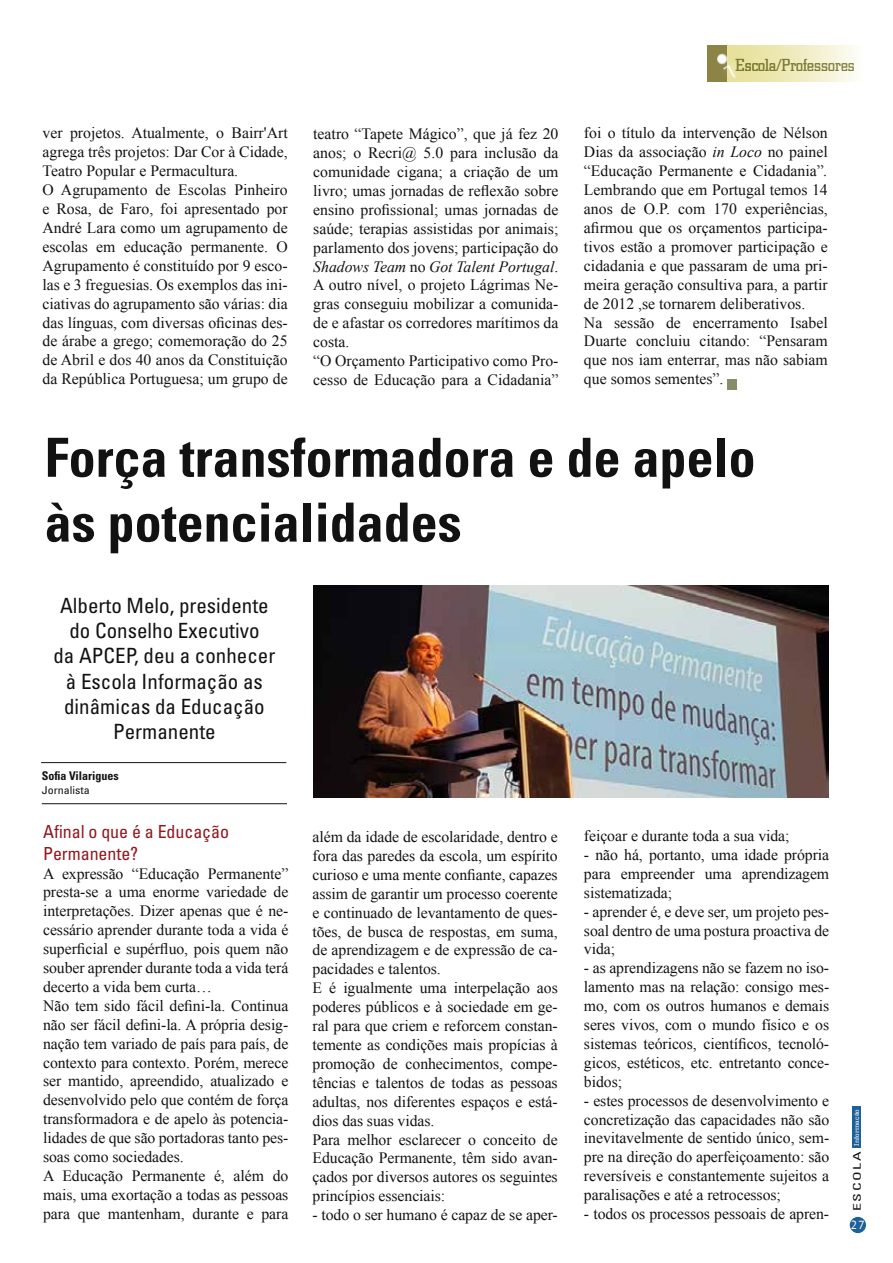
<style>
.page{position:relative;width:893px;height:1263px;background:#fff}
.page>*{position:absolute;margin:0;border:0;box-sizing:border-box;transform-origin:0 0}
.t1{font:700 condensed 54px/64.8px "Univers";color:#121212}
.t2{font:condensed 21px/25.2px "Univers";color:#121212;text-align:center}
.t3{font:condensed 18px/21.6px "Univers";letter-spacing:-.005em;color:#93171e}
.t4{font:18px "Civic";color:#7d7c31}
.t5{font:15.75px/18.9px "Times New Roman";letter-spacing:-.005em;color:#121212}
.t6{font:700 condensed 12px "Univers";color:#121212}
.t7{font:12px "Andale Mono";color:#fff}
.t8{font:condensed 10.8px "Univers";color:#121212;scale:1.11 1}
.t9{font:condensed 10.5px "Univers";letter-spacing:.1em;color:#121212;scale:1.5 1}
.t10{font:6.75px "Civic";letter-spacing:.01em;color:#fff;scale:1.33 1}
.s1{font-style:italic}
</style>
<div class="page">
<div style="left:852px;top:1106px;width:9px;height:42px;background:#1d6198"></div>
<div style="left:850px;top:1217px;width:16px;height:16px;background:#1d6198;border-radius:50%"></div>
<div style="left:727px;top:45px;width:136px;height:37px;background:linear-gradient(to right,#e5dd90,#fcfbf4)"></div>
<div style="left:708px;top:45px;width:19px;height:37px;background:#8b8446"></div>
<div style="left:720px;top:56px;width:26px;height:27px;background:#fff;opacity:.25"></div>
<svg style="left:717px;top:53px;width:11px;height:12px"></svg>
<svg style="left:723px;top:64px;width:14px;height:16px"></svg>
<div style="left:727px;top:380px;width:10px;height:10px;background:#8a8d69"></div>
<hr style="left:41px;top:762px;width:245px;height:1px;background:#121212">
<hr style="left:42px;top:803px;width:245px;height:1px;background:#121212">
<img style="left:313px;top:585px;width:516px;height:212px">
<p class="t5" style="left:43px;top:124px;width:247px">ver projetos. Atualmente, o Bairr'Art agrega três projetos: Dar Cor à Cidade, Teatro Popular e Permacultura.<br>O Agrupamento de Escolas Pinheiro e Rosa, de Faro, foi apresentado por André Lara como um agrupamento de escolas em educação permanente. O Agrupamento é constituído por 9 esco&shy;las e 3 freguesias. Os exemplos das ini&shy;ciativas do agrupamento são várias: dia das línguas, com diversas oficinas des&shy;de árabe a grego; comemoração do 25 de Abril e dos 40 anos da Constituição da República Portuguesa; um grupo de</p>
<p class="t4" style="left:735px;top:56px;width:121px">Escola/Professores</p>
<p class="t5" style="left:313px;top:124px;width:247px">teatro “Tapete Mágico”, que já fez 20 anos; o Recri@ 5.0 para inclusão da comunidade cigana; a criação de um livro; umas jornadas de reflexão sobre ensino profissional; umas jornadas de saúde; terapias assistidas por animais; parlamento dos jovens; participação do <span class="s1">Shadows Team</span> no <span class="s1">Got Talent Portugal</span>.<br>A outro nível, o projeto Lágrimas Ne&shy;gras conseguiu mobilizar a comunida&shy;de e afastar os corredores marítimos da costa.<br>“O Orçamento Participativo como Pro&shy;cesso de Educação para a Cidadania”</p>
<p class="t5" style="left:584px;top:124px;width:245px">foi o título da intervenção de Nélson Dias da associação <span class="s1">in Loco</span> no painel “Educação Permanente e Cidadania”<span class="s1">.<br></span>Lembrando que em Portugal temos 14 anos de O.P. com 170 experiências, afirmou que os orçamentos participa&shy;tivos estão a promover participação e cidadania e que passaram de uma pri&shy;meira geração consultiva para, a partir de 2012 ,se tornarem deliberativos.<br>Na sessão de encerramento Isabel Duarte concluiu citando: “Pensaram que nos iam enterrar, mas não sabiam que somos sementes”.</p>
<p class="t1" style="left:45px;top:425px;width:712px">Força transformadora e de apelo às potencialidades</p>
<p class="t2" style="left:53px;top:593px;width:224px">Alberto Melo, presidente do Conselho Executivo<br>da APCEP, deu a conhecer à Escola Informação as dinâmicas da Educação<br>Permanente</p>
<p class="t6" style="left:42px;top:768px;width:79px">Sofia Vilarigues</p>
<p class="t8" style="left:42px;top:783px;width:45px">Jornalista</p>
<p class="t3" style="left:43px;top:820px;width:187px">Afinal o que é a Educação<br>Permanente?</p>
<p class="t5" style="left:43px;top:863px;width:247px">A expressão “Educação Permanente” presta-se a uma enorme variedade de interpretações. Dizer apenas que é ne&shy;cessário aprender durante toda a vida é superficial e supérfluo, pois quem não souber aprender durante toda a vida terá decerto a vida bem curta…<br>Não tem sido fácil defini-la. Continua não ser fácil defini-la. A própria desig&shy;nação tem variado de país para país, de contexto para contexto. Porém, merece ser mantido, apreendido, atualizado e desenvolvido pelo que contém de força transformadora e de apelo às potencia&shy;lidades de que são portadoras tanto pes&shy;soas como sociedades.<br>A Educação Permanente é, além do mais, uma exortação a todas as pessoas para que mantenham, durante e para</p>
<p class="t5" style="left:313px;top:827px;width:247px">além da idade de escolaridade, dentro e fora das paredes da escola, um espírito curioso e uma mente confiante, capazes assim de garantir um processo coerente e continuado de levantamento de ques&shy;tões, de busca de respostas, em suma, de aprendizagem e de expressão de ca&shy;pacidades e talentos.<br>E é igualmente uma interpelação aos poderes públicos e à sociedade em ge&shy;ral para que criem e reforcem constan&shy;temente as condições mais propícias à promoção de conhecimentos, compe&shy;tências e talentos de todas as pessoas adultas, nos diferentes espaços e está&shy;dios das suas vidas.<br>Para melhor esclarecer o conceito de Educação Permanente, têm sido avan&shy;çados por diversos autores os seguintes princípios essenciais:</p>
<p class="t5" style="left:313px;top:1205px;width:247px">- todo o ser humano é capaz de se aper-</p>
<p class="t5" style="left:584px;top:826px;width:207px">feiçoar e durante toda a sua vida;</p>
<p class="t5" style="left:584px;top:845px;width:247px;text-align:justify">- não há, portanto, uma idade própria para empreender uma aprendizagem sistematizada;</p>
<p class="t5" style="left:584px;top:902px;width:247px;text-align:justify">- aprender é, e deve ser, um projeto pes&shy;soal dentro de uma postura proactiva de vida;</p>
<p class="t5" style="left:584px;top:958px;width:247px;text-align:justify">- as aprendizagens não se fazem no iso&shy;lamento mas na relação: consigo mes&shy;mo, com os outros humanos e demais seres vivos, com o mundo físico e os sistemas teóricos, científicos, tecnoló&shy;gicos, estéticos, etc. entretanto conce&shy;bidos;</p>
<p class="t5" style="left:584px;top:1091px;width:247px;text-align:justify">- estes processos de desenvolvimento e concretização das capacidades não são inevitavelmente de sentido único, sem&shy;pre na direção do aperfeiçoamento: são reversíveis e constantemente sujeitos a paralisações e até a retrocessos;</p>
<p class="t5" style="left:584px;top:1204px;width:247px">- todos os processos pessoais de apren-</p>
<p class="t10" style="left:853px;top:1145px;width:29px;rotate:-90deg">Informação</p>
<p class="t9" style="left:850px;top:1211px;width:41px;rotate:-90deg">ESCOLA</p>
<p class="t7" style="left:850px;top:1217px;width:16px">27</p>
</div>
